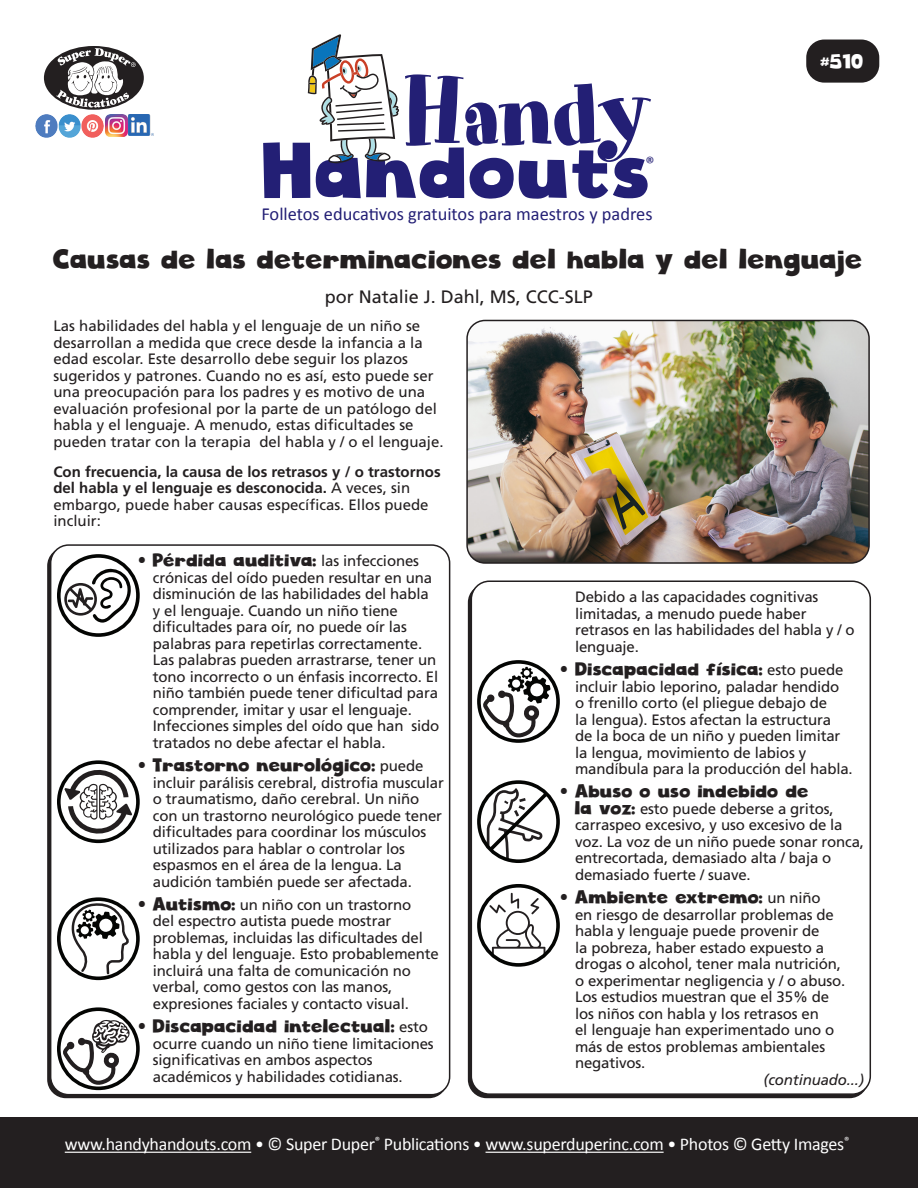
<style>
.page{position:relative;width:918px;height:1188px;background:#fff}
.page>*{position:absolute;margin:0;border:0;box-sizing:border-box;transform-origin:0 0}
.t1{font:93.75px "Art Department JNL";letter-spacing:-.03em;color:#231f75}
.t2{font:76.8px "Cloudy Witha Chanceof Love";color:#231f75}
.HH_Title{font:27px "Cloudy Witha Chanceof Love";letter-spacing:-.01em;color:#231f20}
.t3{font:19.5px "Cloudy Witha Chanceof Love";color:#fff}
.t4{font:18.45px "Calibri";color:#231f75}
.HH_TEXT{font:18px "Cloudy Witha Chanceof Love";letter-spacing:-.01em;color:#231f20}
.t5{font:18px "Calibri";letter-spacing:-.015em;color:#fff}
.HH_Author{font:18px "Frutiger";color:#231f20}
.t6{font:18px "Calibri";color:#231f75}
.HH_TEXT-2{font:15px/16.5px "Frutiger";letter-spacing:-.01em;color:#231f20}
.HH_TEXT-3{font:700 15px/16.5px "Frutiger";color:#231f20}
.HH_TEXT-4{font:italic 15px "Frutiger";letter-spacing:-.01em;color:#231f20}
.s1{font-weight:400}
.s2{font-family:"Frutiger";font-size:15px}
.s3{font-family:"Cloudy Witha Chanceof Love";font-size:18px}
</style>
<div class="page">
<div style="left:50px;top:544px;width:400px;height:551px;border:2px solid #231f20;border-radius:18px"></div>
<div style="left:471px;top:580px;width:400px;height:515px;border:2px solid #231f20;border-radius:18px"></div>
<div style="left:806px;top:40px;width:73px;height:43px;background:#231f20;border-radius:18px"></div>
<div style="left:44px;top:46px;width:100px;height:64px;background:#231f20;border-radius:50%"></div>
<svg style="left:56px;top:48px;width:80px;height:60px"></svg>
<img style="left:36px;top:115px;width:68px;height:22px">
<img style="left:106px;top:115px;width:21px;height:21px">
<img style="left:129px;top:115px;width:24px;height:21px">
<div style="left:0;top:1118px;width:918px;height:70px;background:#231f20"></div>
<hr style="left:65px;top:1152px;width:186px;height:1px;background:#fff">
<hr style="left:486px;top:1152px;width:178px;height:1px;background:#fff">
<img style="left:469px;top:320px;width:400px;height:241px">
<div style="left:466px;top:320px;width:404px;height:244px;border:2px solid #231f20;border-radius:18px"></div>
<svg style="left:308px;top:34px;width:91px;height:129px"></svg>
<div style="left:57px;top:554px;width:83px;height:83px;border:4px solid #040503;border-radius:50%"></div>
<svg style="left:64px;top:568px;width:67px;height:55px"></svg>
<div style="left:57px;top:1007px;width:83px;height:83px;border:4px solid #040503;border-radius:50%"></div>
<svg style="left:63px;top:1020px;width:67px;height:65px"></svg>
<div style="left:57px;top:897px;width:83px;height:83px;border:4px solid #040503;border-radius:50%"></div>
<svg style="left:69px;top:900px;width:63px;height:81px"></svg>
<svg style="left:64px;top:766px;width:68px;height:72px"></svg>
<div style="left:57px;top:760px;width:83px;height:83px;border:4px solid #040503;border-radius:50%"></div>
<div style="left:477px;top:660px;width:83px;height:83px;border:4px solid #040503;border-radius:50%"></div>
<svg style="left:483px;top:667px;width:68px;height:71px"></svg>
<div style="left:477px;top:780px;width:83px;height:83px;border:4px solid #040503;border-radius:50%"></div>
<svg style="left:485px;top:788px;width:67px;height:73px"></svg>
<svg style="left:489px;top:893px;width:56px;height:61px"></svg>
<div style="left:477px;top:884px;width:83px;height:83px;border:4px solid #040503;border-radius:50%"></div>
<p class="t1" style="left:402px;top:57px;width:252px">Handy</p>
<p class="t2" style="left:264px;top:123px;width:391px">Handouts</p>
<p class="t6" style="left:646px;top:150px;width:11px">®</p>
<p class="t4" style="left:261px;top:201px;width:393px">Folletos educativos gratuitos para maestros y padres</p>
<p class="t3" style="left:821px;top:49px;width:45px">#510</p>
<p class="HH_Title" style="left:54px;top:242px;width:811px">Causas de las determinaciones del habla y del lenguaje</p>
<p class="HH_Author" style="left:325px;top:286px;width:270px">por Natalie J. Dahl, MS, CCC-SLP</p>
<p class="HH_TEXT-2" style="left:53px;top:318px;width:392px">Las habilidades del habla y el lenguaje de un niño se desarrollan a medida que crece desde la infancia a la edad escolar. Este desarrollo debe seguir los plazos sugeridos y patrones. Cuando no es así, esto puede ser una preocupación para los padres y es motivo de una evaluación profesional por la parte de un patólogo del habla y el lenguaje. A menudo, estas dificultades se pueden tratar con la terapia del habla y / o el lenguaje.</p>
<p class="HH_TEXT-3" style="left:53px;top:463px;width:389px">Con frecuencia, la causa de los retrasos y / o trastornos del habla y el lenguaje es desconocida. <span class="s1">A veces, sin embargo, puede haber causas específicas. Ellos puede incluir:</span></p>
<p class="HH_TEXT" style="left:139px;top:549px;width:281px">• Pérdida auditiva: <span class="s2">las infecciones</span></p>
<p class="HH_TEXT-2" style="left:153px;top:569px;width:288px">crónicas del oído pueden resultar en una disminución de las habilidades del habla y el lenguaje. Cuando un niño tiene dificultades para oír, no puede oír las palabras para repetirlas correctamente.<br>Las palabras pueden arrastrarse, tener un tono incorrecto o un énfasis incorrecto. El niño también puede tener dificultad para comprender, imitar y usar el lenguaje.<br>Infecciones simples del oído que han sido tratados no debe afectar el habla.</p>
<p class="HH_TEXT" style="left:139px;top:754px;width:285px">• Trastorno neurológico: <span class="s2">puede</span></p>
<p class="HH_TEXT-2" style="left:153px;top:774px;width:292px">incluir parálisis cerebral, distrofia muscular o traumatismo, daño cerebral. Un niño con un trastorno neurológico puede tener dificultades para coordinar los músculos utilizados para hablar o controlar los espasmos en el área de la lengua. La audición también puede ser afectada.</p>
<p class="HH_TEXT-2" style="left:153px;top:896px;width:287px;text-indent:-14px"><span class="s3">• Autismo:</span> un niño con un trastorno<br>del espectro autista puede mostrar problemas, incluidas las dificultades del habla y del lenguaje. Esto probablemente incluirá una falta de comunicación no verbal, como gestos con las manos, expresiones faciales y contacto visual.</p>
<p class="HH_TEXT" style="left:139px;top:1015px;width:290px">• Discapacidad intelectual: <span class="s2">esto</span></p>
<p class="HH_TEXT-2" style="left:153px;top:1035px;width:282px">ocurre cuando un niño tiene limitaciones significativas en ambos aspectos académicos y habilidades cotidianas.</p>
<p class="HH_TEXT-2" style="left:575px;top:589px;width:281px">Debido a las capacidades cognitivas limitadas, a menudo puede haber retrasos en las habilidades del habla y / o lenguaje.</p>
<p class="HH_TEXT" style="left:562px;top:658px;width:283px">• Discapacidad física: <span class="s2">esto puede</span></p>
<p class="HH_TEXT-2" style="left:575px;top:678px;width:279px">incluir labio leporino, paladar hendido<br>o frenillo corto (el pliegue debajo de<br>la lengua). Estos afectan la estructura<br>de la boca de un niño y pueden limitar la lengua, movimiento de labios y mandíbula para la producción del habla.</p>
<p class="HH_TEXT" style="left:562px;top:780px;width:249px">• Abuso o uso indebido de</p>
<p class="HH_TEXT-2" style="left:575px;top:800px;width:290px"><span class="s3">la voz:</span> esto puede deberse a gritos, carraspeo excesivo, y uso excesivo de la voz. La voz de un niño puede sonar ronca, entrecortada, demasiado alta / baja o demasiado fuerte / suave.</p>
<p class="HH_TEXT" style="left:562px;top:886px;width:261px">• Ambiente extremo: <span class="s2">un niño</span></p>
<p class="HH_TEXT-2" style="left:575px;top:906px;width:272px">en riesgo de desarrollar problemas de habla y lenguaje puede provenir de<br>la pobreza, haber estado expuesto a drogas o alcohol, tener mala nutrición, o experimentar negligencia y / o abuso.<br>Los estudios muestran que el 35% de los niños con habla y los retrasos en<br>el lenguaje han experimentado uno o más de estos problemas ambientales negativos.</p>
<p class="HH_TEXT-4" style="left:764px;top:1071px;width:102px">(continuado...)</p>
<p class="t5" style="left:65px;top:1132px;width:786px">www.handyhandouts.com • © Super Duper<sup>®</sup> Publications • www.superduperinc.com • Photos © Getty Images<sup>®</sup></p>
</div>
